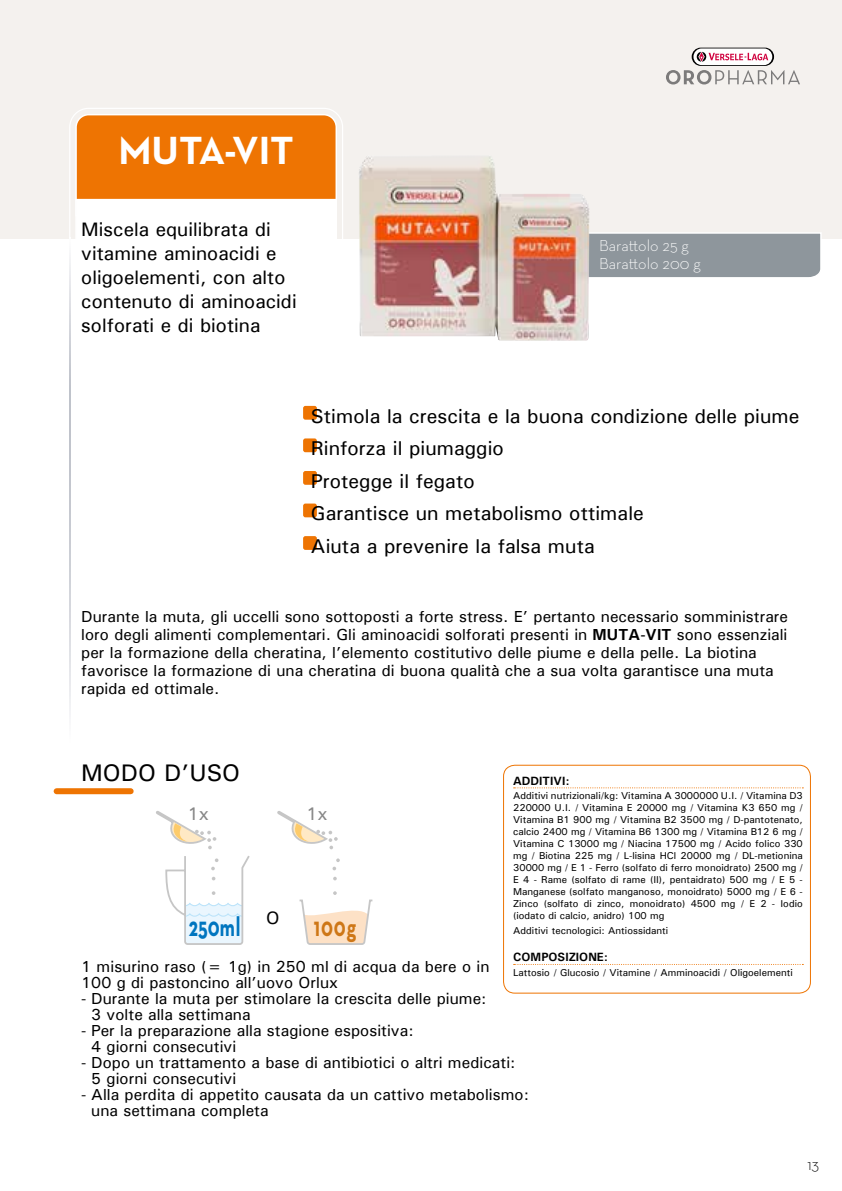
<style>
.page{position:relative;width:842px;height:1191px;background:#fff}
.page>*{position:absolute;margin:0;border:0;box-sizing:border-box;transform-origin:0 0}
.t1{font:700 40px "Neutraface Text";color:#fff}
.t2{font:700 27.4px "Neutraface Text";color:#0075bf;scale:.7 1}
.t3{font:700 27.4px "Neutraface Text";color:#ce7717;scale:.7 1}
.t4{font:500 24px "Univers";color:#000}
.t5{font:500 20px/32.4px "Univers";color:#000}
.t6{font:500 19.6px/24px "Univers";color:#000}
.t7{font:500 18.2px "Univers";color:#878787}
.t8{font:500 18px "Univers";color:#000}
.t9{font:500 16px/16px "Univers";color:#000}
.t10{font:300 16px/18px "Neutraface Text";color:#fff}
.t11{font:300 16px "Neutraface Text";color:#000}
.t12{font:700 12px "Univers";color:#000}
.t13{font:500 10px/12px "Univers";color:#000;text-align:justify}
.s1{font-weight:700}
</style>
<div class="page">
<div style="left:0;top:0;width:842px;height:238px;background:#f4f1ee"></div>
<div style="left:75px;top:113px;width:263px;height:85px;background:#ee7402"></div>
<div style="left:75px;top:198px;width:263px;height:41px;background:#fff"></div>
<div style="left:69px;top:108px;width:274px;height:255px;border:1px solid #fff;border-radius:19px"></div>
<div style="left:303px;top:406px;width:14px;height:14px;background:#ee7402;border-radius:2px"></div>
<div style="left:303px;top:438px;width:14px;height:14px;background:#ee7402;border-radius:2px"></div>
<div style="left:303px;top:471px;width:14px;height:14px;background:#ee7402;border-radius:2px"></div>
<div style="left:303px;top:503px;width:14px;height:14px;background:#ee7402;border-radius:2px"></div>
<div style="left:303px;top:536px;width:14px;height:14px;background:#ee7402;border-radius:2px"></div>
<svg style="left:69px;top:237px;width:1px;height:478px"></svg>
<div style="left:503px;top:764px;width:308px;height:229px;border:1px solid #ee7402;border-radius:11px"></div>
<svg style="left:156px;top:811px;width:94px;height:134px"></svg>
<svg style="left:332px;top:858px;width:8px;height:12px"></svg>
<svg style="left:333px;top:877px;width:4px;height:3px"></svg>
<svg style="left:277px;top:811px;width:61px;height:38px"></svg>
<svg style="left:299px;top:891px;width:74px;height:54px"></svg>
<div style="left:57px;top:788px;width:74px;height:6px;background:#ee7402"></div>
<svg style="left:514px;top:787px;width:289px;height:1px"></svg>
<svg style="left:514px;top:964px;width:289px;height:1px"></svg>
<svg style="left:666px;top:48px;width:134px;height:36px"></svg>
<div style="left:589px;top:232px;width:233px;height:45px;background:#8e969c"></div>
<img style="left:359px;top:156px;width:230px;height:185px">
<h1 class="t1" style="left:118px;top:124px;width:177px">MUTA-VIT</h1>
<p class="t6" style="left:81px;top:217px;width:217px">Miscela equilibrata di vitamine aminoacidi e oligoelementi, con alto contenuto di aminoacidi solforati e di biotina</p>
<p class="t10" style="left:599px;top:236px;width:103px">Barattolo 25 g<br>Barattolo 200 g</p>
<p class="t5" style="left:311px;top:399px;width:490px">Stimola la crescita e la buona condizione delle piume<br>Rinforza il piumaggio<br>Protegge il fegato<br>Garantisce un metabolismo ottimale<br>Aiuta a prevenire la falsa muta</p>
<p class="t9" style="left:81px;top:607px;width:708px;line-height:18px">Durante la muta, gli uccelli sono sottoposti a forte stress. E’ pertanto necessario somministrare loro degli alimenti complementari. Gli aminoacidi solforati presenti in <span class="s1">MUTA-VIT</span> sono essenziali per la formazione della cheratina, l’elemento costitutivo delle piume e della pelle. La biotina favorisce la formazione di una cheratina di buona qualità che a sua volta garantisce una muta rapida ed ottimale.</p>
<h3 class="t4" style="left:81px;top:757px;width:161px">MODO D’USO</h3>
<p class="t12" style="left:513px;top:773px;width:58px">ADDITIVI:</p>
<p class="t13" style="left:513px;top:790px;width:291px">Additivi nutrizionali/kg: Vitamina A 3000000 U.I. / Vitamina D3<br>220000 U.I. / Vitamina E 20000 mg / Vitamina K3 650 mg / Vitamina B1 900 mg / Vitamina B2 3500 mg / D-pantotenato, calcio 2400 mg / Vitamina B6 1300 mg / Vitamina B12 6 mg / Vitamina C 13000 mg / Niacina 17500 mg / Acido folico 330 mg / Biotina 225 mg / L-lisina HCl 20000 mg / DL-metionina 30000 mg / E 1 - Ferro (solfato di ferro monoidrato) 2500 mg / E 4 - Rame (solfato di rame (II), pentaidrato) 500 mg / E 5 - Manganese (solfato manganoso, monoidrato) 5000 mg / E 6 - Zinco (solfato di zinco, monoidrato) 4500 mg / E 2 - Iodio (iodato di calcio, anidro) 100 mg</p>
<p class="t13" style="left:513px;top:924px;width:157px">Additivi tecnologici: Antiossidanti</p>
<p class="t12" style="left:513px;top:949px;width:96px">COMPOSIZIONE:</p>
<p class="t13" style="left:513px;top:966px;width:281px">Lattosio / Glucosio / Vitamine / Amminoacidi / Oligoelementi</p>
<p class="t7" style="left:187px;top:802px;width:23px">1x</p>
<p class="t7" style="left:306px;top:802px;width:23px">1x</p>
<p class="t8" style="left:266px;top:906px;width:15px">O</p>
<h2 class="t2" style="left:189px;top:908px;width:75px">250ml</h2>
<h2 class="t3" style="left:314px;top:909px;width:62px">100g</h2>
<p class="t9" style="left:81px;top:958px;width:410px">1 misurino raso (= 1g) in 250 ml di acqua da bere o in<br>100 g di pastoncino all’uovo Orlux</p>
<p class="t9" style="left:91px;top:990px;width:397px;text-indent:-10px">- Durante la muta per stimolare la crescita delle piume:<br>3 volte alla settimana</p>
<p class="t9" style="left:91px;top:1022px;width:324px;text-indent:-10px">- Per la preparazione alla stagione espositiva:<br>4 giorni consecutivi</p>
<p class="t9" style="left:91px;top:1054px;width:426px;text-indent:-10px">- Dopo un trattamento a base di antibiotici o altri medicati:<br>5 giorni consecutivi</p>
<p class="t9" style="left:91px;top:1086px;width:439px;text-indent:-10px">- Alla perdita di appetito causata da un cattivo metabolismo: una settimana completa</p>
<p class="t11" style="left:807px;top:1154px;width:13px">13</p>
</div>
